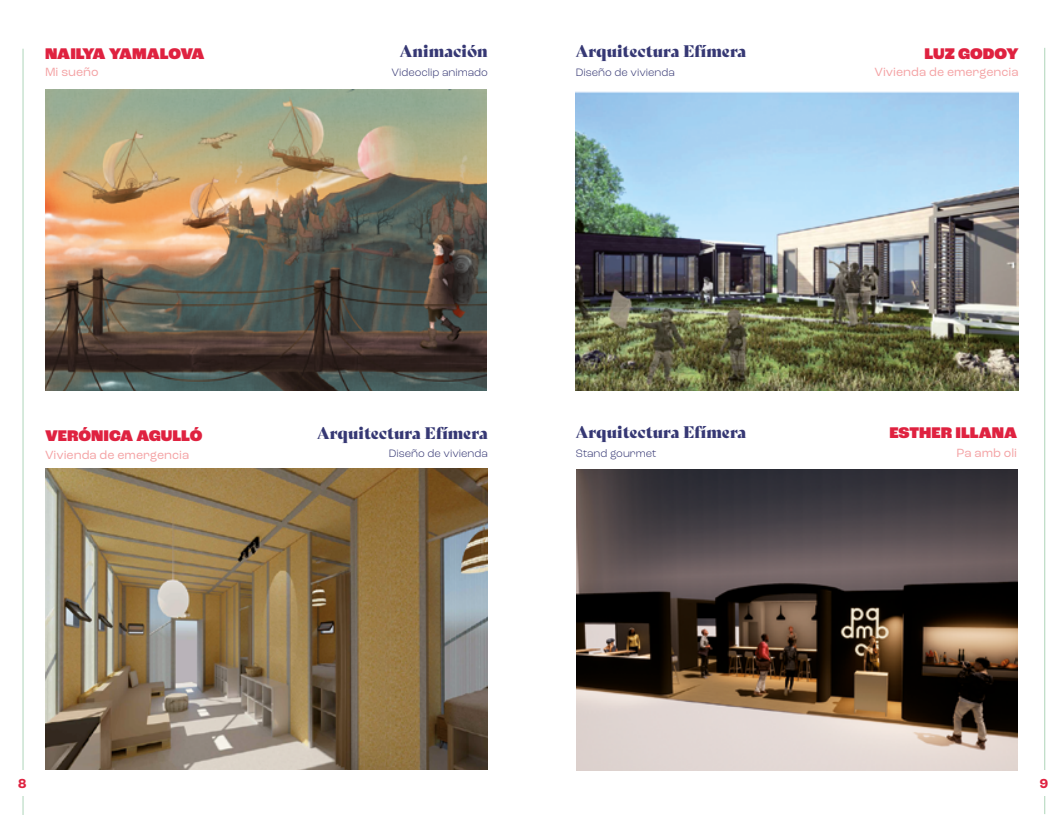
<style>
.page{position:relative;width:1063px;height:815px;background:#fff}
.page>*{position:absolute;margin:0;border:0;box-sizing:border-box;transform-origin:0 0}
.t1{font:16.25px "Bely Display";color:#363874}
.t2{font:900 16.25px "Roc Grotesk";color:#df2240}
.t3{font:700 13.75px "Roc Grotesk";color:#df2240}
.t4{font:12.5px "Roc Grotesk";color:#f4a2a4}
.t5{font:300 11.25px "Roc Grotesk";color:#363874}
</style>
<div class="page">
<hr style="left:23px;top:49px;width:1px;height:766px;background:#aed5b9">
<div style="left:7px;top:770px;width:31px;height:25px;background:#fff"></div>
<hr style="left:1044px;top:48px;width:1px;height:766px;background:#aed5b9">
<div style="left:1029px;top:770px;width:30px;height:25px;background:#fff"></div>
<img style="left:45px;top:469px;width:443px;height:301px">
<img style="left:45px;top:89px;width:441px;height:302px">
<img style="left:576px;top:469px;width:441px;height:301px">
<img style="left:576px;top:91px;width:443px;height:300px">
<p class="t2" style="left:45px;top:44px;width:161px">NAILYA YAMALOVA</p>
<p class="t4" style="left:45px;top:64px;width:55px">Mi sueño</p>
<p class="t1" style="left:400px;top:38px;width:89px">Animación</p>
<p class="t5" style="left:391px;top:66px;width:98px">Videoclip animado</p>
<p class="t1" style="left:576px;top:38px;width:172px">Arquitectura Efímera</p>
<p class="t5" style="left:576px;top:66px;width:101px">Diseño de vivienda</p>
<p class="t2" style="left:924px;top:44px;width:96px">LUZ GODOY</p>
<p class="t4" style="left:874px;top:64px;width:146px">Vivienda de emergencia</p>
<p class="t2" style="left:45px;top:426px;width:159px">VERÓNICA AGULLÓ</p>
<p class="t4" style="left:45px;top:447px;width:146px">Vivienda de emergencia</p>
<p class="t1" style="left:317px;top:420px;width:172px">Arquitectura Efímera</p>
<p class="t5" style="left:389px;top:447px;width:101px">Diseño de vivienda</p>
<p class="t1" style="left:576px;top:419px;width:172px">Arquitectura Efímera</p>
<p class="t2" style="left:889px;top:423px;width:129px">ESTHER ILLANA</p>
<p class="t5" style="left:576px;top:447px;width:82px">Stand gourmet</p>
<p class="t4" style="left:956px;top:446px;width:62px">Pa amb oli</p>
<p class="t3" style="left:18px;top:775px;width:10px">8</p>
<p class="t3" style="left:1040px;top:775px;width:10px">9</p>
</div>
